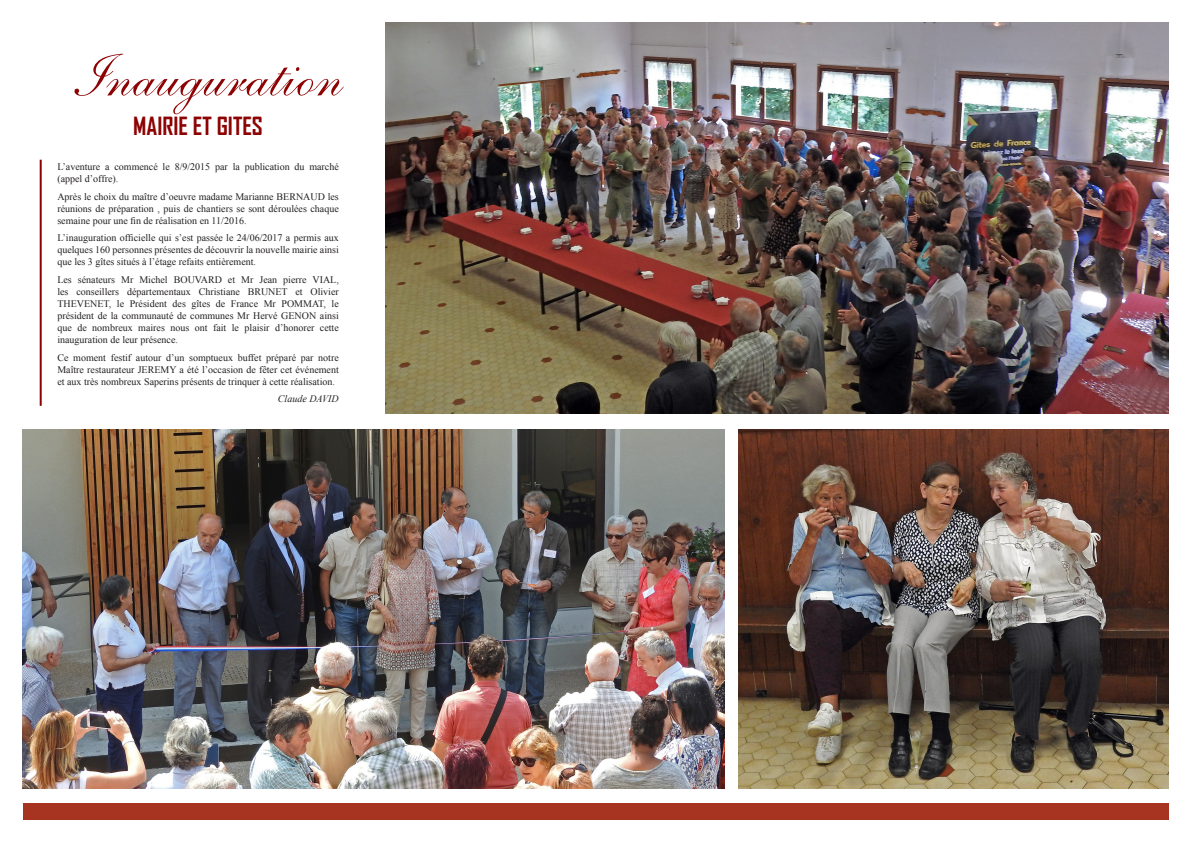
<style>
.page{position:relative;width:1191px;height:842px;background:#fff}
.page>*{position:absolute;margin:0;border:0;box-sizing:border-box;transform-origin:0 0}
.t1{font:60px "Shelley Andante Script";color:#8d0203}
.t2{font:700 24px "Agency FB";color:#8d0203}
.t3{font:10px/12px "Times New Roman";color:#231f20;text-align:justify}
.t4{font:italic 10px "Times New Roman";color:#231f20}
</style>
<div class="page">
<div style="left:23px;top:803px;width:1145px;height:16px;background:#a73420"></div>
<img style="left:23px;top:429px;width:701px;height:359px">
<img style="left:738px;top:429px;width:430px;height:359px">
<img style="left:386px;top:23px;width:782px;height:391px">
<hr style="left:40px;top:160px;width:2px;height:246px;background:#8d0203">
<h1 class="t1" style="left:63px;top:42px;width:271px">Inauguration</h1>
<h2 class="t2" style="left:133px;top:111px;width:131px">MAIRIE ET GITES</h2>
<p class="t3" style="left:57px;top:160px;width:283px">L’aventure a commencé le 8/9/2015 par la publication du marché (appel d’offre).</p>
<p class="t3" style="left:57px;top:190px;width:283px">Après le choix du maître d’oeuvre madame Marianne BERNAUD les réunions de préparation , puis de chantiers se sont déroulées chaque semaine pour une fin de réalisation en 11/2016.</p>
<p class="t3" style="left:57px;top:232px;width:283px">L’inauguration officielle qui s’est passée le 24/06/2017 a permis aux quelques 160 personnes présentes de découvrir la nouvelle mairie ainsi que les 3 gîtes situés à l’étage refaits entièrement.</p>
<p class="t3" style="left:57px;top:273px;width:283px">Les sénateurs Mr Michel BOUVARD et Mr Jean pierre VIAL, les conseillers départementaux Christiane BRUNET et Olivier THEVENET, le Président des gîtes de France Mr POMMAT, le président de la communauté de communes Mr Hervé GENON ainsi que de nombreux maires nous ont fait le plaisir d’honorer cette inauguration de leur présence.</p>
<p class="t3" style="left:57px;top:351px;width:283px">Ce moment festif autour d’un somptueux buffet préparé par notre Maître restaurateur JEREMY a été l’occasion de fêter cet événement et aux très nombreux Saperins présents de trinquer à cette réalisation.</p>
<p class="t4" style="left:278px;top:392px;width:62px">Claude DAVID</p>
</div>
